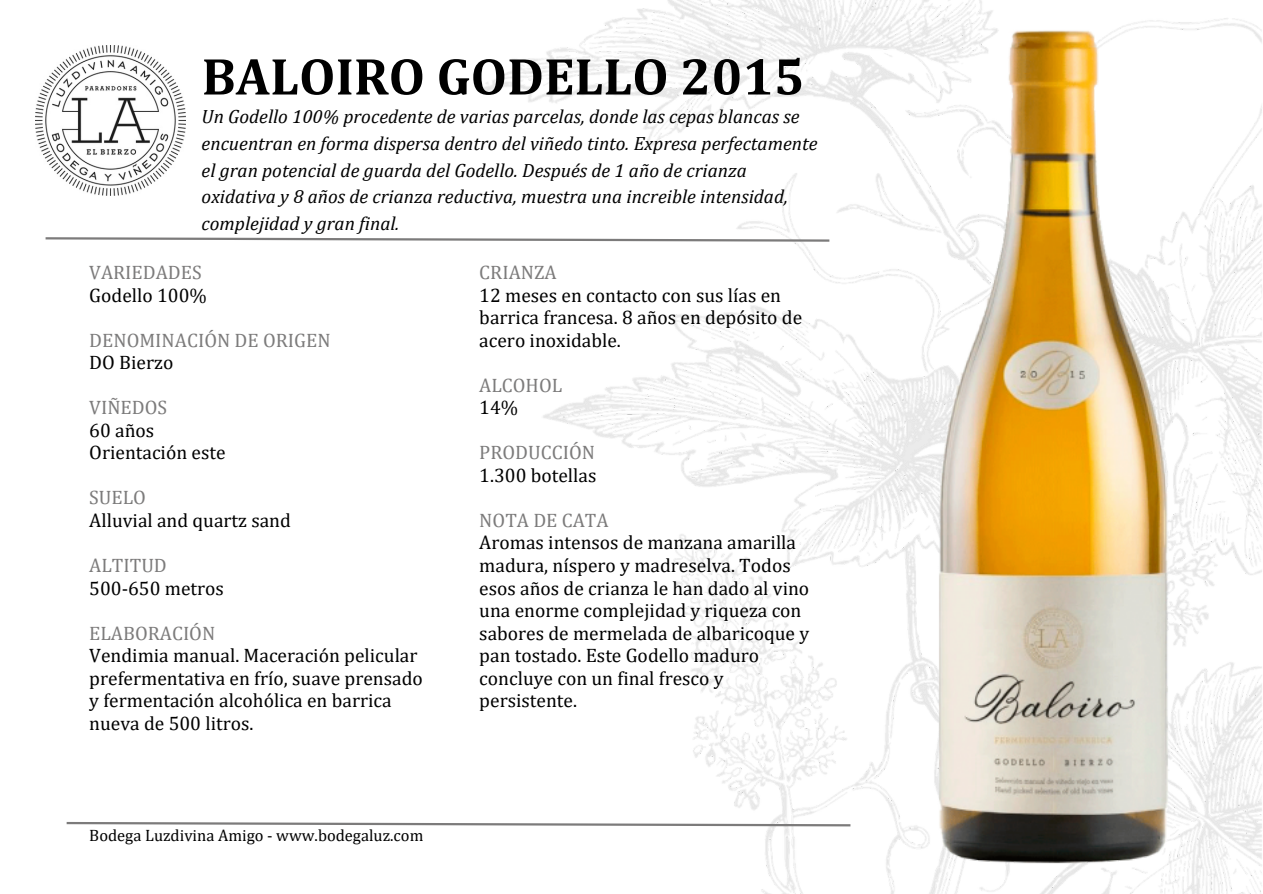
<style>
.page{position:relative;width:1263px;height:894px;background:#fff}
.page>*{position:absolute;margin:0;border:0;box-sizing:border-box;transform-origin:0 0}
.t1{font:700 52.5px "Cambria";color:#000}
.t2{font:19.5px/22.5px "Cambria";color:#000}
.t3{font:19.5px/22.5px "Cambria";color:#7c7b7b}
.t4{font:italic 19.2px/26.5px "Cambria";color:#000}
.t5{font:16.5px "Cambria";color:#000}
.s1{color:#7c7b7b}
.s2{color:#000}
</style>
<div class="page">
<img style="left:480px;top:0;width:782px;height:893px">
<svg style="left:45px;top:236px;width:787px;height:7px"></svg>
<svg style="left:66px;top:820px;width:787px;height:7px"></svg>
<img style="left:36px;top:46px;width:149px;height:149px">
<img style="left:919px;top:21px;width:268px;height:847px">
<h3 class="t1" style="left:202px;top:45px;width:604px">BALOIRO GODELLO 2015</h3>
<p class="t4" style="left:202px;top:103px;width:617px">Un Godello 100% procedente de varias parcelas, donde las cepas blancas se encuentran en forma dispersa dentro del viñedo tinto. Expresa perfectamente el gran potencial de guarda del Godello. Después de 1 año de crianza oxidativa y 8 años de crianza reductiva, muestra una increible intensidad, complejidad y gran final.</p>
<h3 class="t2" style="left:89px;top:261px;width:119px"><span class="s1">VARIEDADES<br></span>Godello 100%</h3>
<h2 class="t3" style="left:89px;top:328px;width:243px">DENOMINACIÓN DE ORIGEN<br><span class="s2">DO Bierzo</span></h2>
<h3 class="t2" style="left:89px;top:396px;width:138px"><span class="s1">VIÑEDOS<br></span>60 años<br>Orientación este</h3>
<h3 class="t2" style="left:89px;top:486px;width:203px"><span class="s1">SUELO<br></span>Alluvial and quartz sand</h3>
<p class="t2" style="left:89px;top:553px;width:136px"><span class="s1">ALTITUD<br></span>500-650 metros</p>
<p class="t2" style="left:89px;top:621px;width:335px"><span class="s1">ELABORACIÓN<br></span>Vendimia manual. Maceración pelicular prefermentativa en fríoí , suave prensado y fermentación alcohólica en barrica nueva de 500 litros.</p>
<h3 class="t5" style="left:89px;top:824px;width:336px">Bodega Luzdivina Amigo - www.bodegaluz.com</h3>
<h3 class="t2" style="left:479px;top:261px;width:324px"><span class="s1">CRIANZA<br></span>12 meses en contacto con sus líaí s en barrica francesa. 8 años en depósito de acero inoxidable.</h3>
<h3 class="t3" style="left:479px;top:373px;width:84px">ALCOHOL<br><span class="s2">14%</span></h3>
<h3 class="t2" style="left:479px;top:441px;width:119px"><span class="s1">PRODUCCIÓN<br></span>1.300 botellas</h3>
<h3 class="t2" style="left:479px;top:508px;width:331px"><span class="s1">NOTA DE CATA<br></span>Aromas intensos de manzana amarilla madura, nísí pero y madreselva. Todos esos años de crianza le han dado al vino una enorme complejidad y riqueza con sabores de mermelada de albaricoque y pan tostado. Este Godello maduro concluye con un final fresco y persistente.</h3>
</div>
